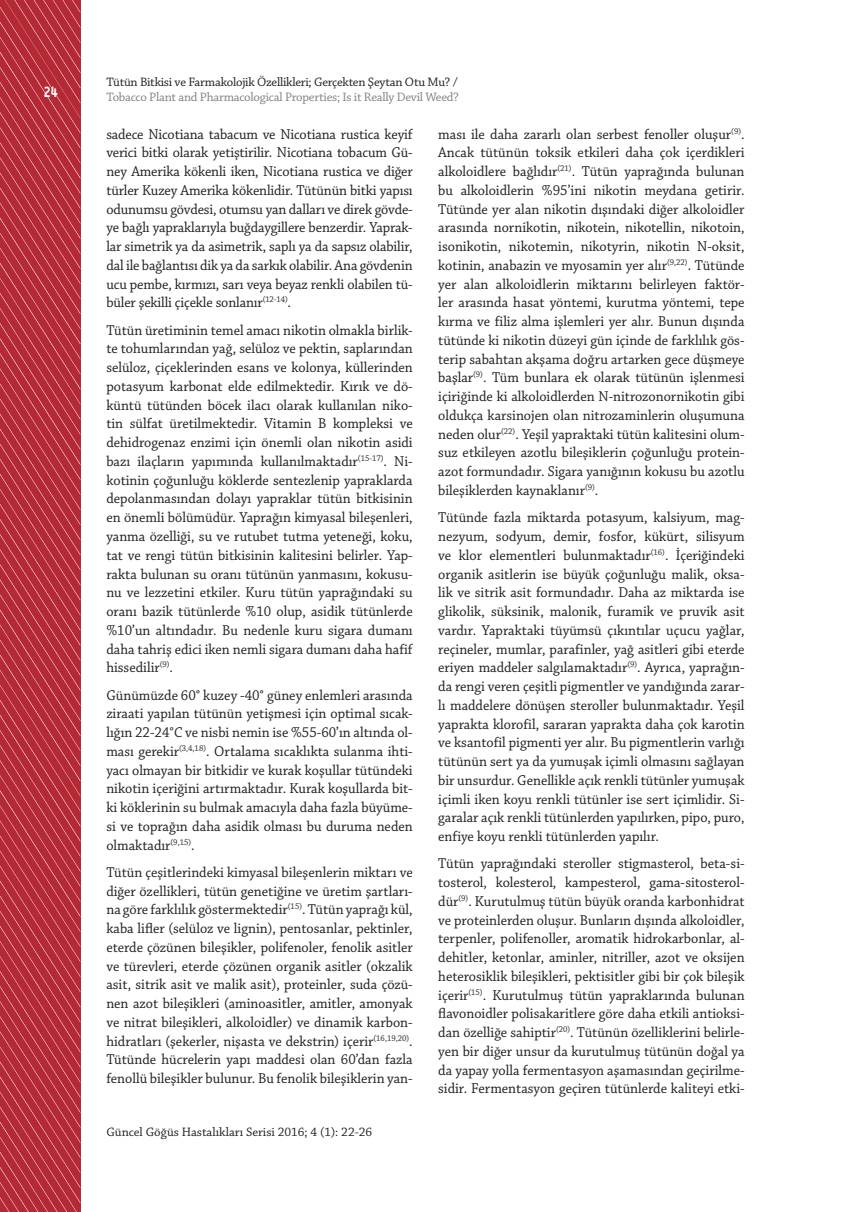
<style>
.page{position:relative;width:851px;height:1212px;background:#fff}
.page>*{position:absolute;margin:0;border:0;box-sizing:border-box;transform-origin:0 0}
.t1{font:15px/18.8px "Chaparral Pro";color:#231f20;text-align:justify;scale:.95 1}
.t2{font:700 15px "Alwyn OT";color:#fff;scale:.85 1}
.t3{font:12.9px "Chaparral Pro";letter-spacing:-.015em;color:#231f20}
.t4{font:12.9px "Chaparral Pro";letter-spacing:-.02em;color:#808285}
</style>
<div class="page">
<svg style="left:0;top:0;width:80px;height:1212px;background:#b8353f"></svg>
<p class="t2" style="left:43px;top:82px;width:19px">24</p>
<p class="t3" style="left:106px;top:75px;width:353px">Tütün Bitkisi ve Farmakolojik Özellikleri; Gerçekten Şeytan Otu Mu? /</p>
<p class="t4" style="left:106px;top:90px;width:354px">Tobacco Plant and Pharmacological Properties; Is it Really Devil Weed?</p>
<p class="t1" style="left:106px;top:125px;width:324px">sadece Nicotiana tabacum ve Nicotiana rustica keyif verici bitki olarak yetiştirilir. Nicotiana tobacum Gü&shy;ney Amerika kökenli iken, Nicotiana rustica ve diğer türler Kuzey Amerika kökenlidir. Tütünün bitki yapısı odunumsu gövdesi, otumsu yan dalları ve direk gövde&shy;ye bağlı yapraklarıyla buğdaygillere benzerdir. Yaprak&shy;lar simetrik ya da asimetrik, saplı ya da sapsız olabilir, dal ile bağlantısı dik ya da sarkık olabilir. Ana gövdenin ucu pembe, kırmızı, sarı veya beyaz renkli olabilen tü&shy;büler şekilli çiçekle sonlanır<sup>(12-14)</sup>.</p>
<p class="t1" style="left:106px;top:321px;width:324px">Tütün üretiminin temel amacı nikotin olmakla birlik&shy;te tohumlarından yağ, selüloz ve pektin, saplarından selüloz, çiçeklerinden esans ve kolonya, küllerinden potasyum karbonat elde edilmektedir. Kırık ve dö&shy;küntü tütünden böcek ilacı olarak kullanılan niko&shy;tin sülfat üretilmektedir. Vitamin B kompleksi ve dehidrogenaz enzimi için önemli olan nikotin asidi bazı ilaçların yapımında kullanılmaktadır<sup>(15-17)</sup>. Ni&shy;kotinin çoğunluğu köklerde sentezlenip yapraklarda depolanmasından dolayı yapraklar tütün bitkisinin en önemli bölümüdür. Yaprağın kimyasal bileşenleri, yanma özelliği, su ve rutubet tutma yeteneği, koku, tat ve rengi tütün bitkisinin kalitesini belirler. Yap&shy;rakta bulunan su oranı tütünün yanmasını, kokusu&shy;nu ve lezzetini etkiler. Kuru tütün yaprağındaki su oranı bazik tütünlerde %10 olup, asidik tütünlerde %10’un altındadır. Bu nedenle kuru sigara dumanı daha tahriş edici iken nemli sigara dumanı daha hafif hissedilir<sup>(9)</sup>.</p>
<p class="t1" style="left:106px;top:686px;width:324px">Günümüzde 60° kuzey -40° güney enlemleri arasında ziraati yapılan tütünün yetişmesi için optimal sıcak&shy;lığın 22-24°C ve nisbi nemin ise %55-60’ın altında ol&shy;ması gerekir<sup>(3,4,18)</sup>. Ortalama sıcaklıkta sulanma ihti&shy;yacı olmayan bir bitkidir ve kurak koşullar tütündeki nikotin içeriğini artırmaktadır. Kurak koşullarda bit&shy;ki köklerinin su bulmak amacıyla daha fazla büyüme&shy;si ve toprağın daha asidik olması bu duruma neden olmaktadır<sup>(9,15)</sup>.</p>
<p class="t1" style="left:106px;top:863px;width:324px">Tütün çeşitlerindeki kimyasal bileşenlerin miktarı ve diğer özellikleri, tütün genetiğine ve üretim şartları&shy;na göre farklılık göstermektedir<sup>(15)</sup>. Tütün yaprağı kül, kaba lifler (selüloz ve lignin), pentosanlar, pektinler, eterde çözünen bileşikler, polifenoler, fenolik asitler ve türevleri, eterde çözünen organik asitler (okzalik asit, sitrik asit ve malik asit), proteinler, suda çözü&shy;nen azot bileşikleri (aminoasitler, amitler, amonyak ve nitrat bileşikleri, alkoloidler) ve dinamik karbon&shy;hidratları (şekerler, nişasta ve dekstrin) içerir<sup>(16,19,20)</sup>.<br>Tütünde hücrelerin yapı maddesi olan 60’dan fazla fenollü bileşikler bulunur. Bu fenolik bileşiklerin yan-</p>
<p class="t3" style="left:106px;top:1125px;width:267px">Güncel Göğüs Hastalıkları Serisi 2016; 4 (1): 22-26</p>
<p class="t1" style="left:438px;top:125px;width:324px">ması ile daha zararlı olan serbest fenoller oluşur<sup>(9)</sup>.<br>Ancak tütünün toksik etkileri daha çok içerdikleri alkoloidlere bağlıdır<sup>(21)</sup>. Tütün yaprağında bulunan bu alkoloidlerin %95’ini nikotin meydana getirir.<br>Tütünde yer alan nikotin dışındaki diğer alkoloidler arasında nornikotin, nikotein, nikotellin, nikotoin, isonikotin, nikotemin, nikotyrin, nikotin N-oksit, kotinin, anabazin ve myosamin yer alır<sup>(9,22)</sup>. Tütünde yer alan alkoloidlerin miktarını belirleyen faktör&shy;ler arasında hasat yöntemi, kurutma yöntemi, tepe kırma ve filiz alma işlemleri yer alır. Bunun dışında tütünde ki nikotin düzeyi gün içinde de farklılık gös&shy;terip sabahtan akşama doğru artarken gece düşmeye başlar<sup>(9)</sup>. Tüm bunlara ek olarak tütünün işlenmesi içiriğinde ki alkoloidlerden N-nitrozonornikotin gibi oldukça karsinojen olan nitrozaminlerin oluşumuna neden olur<sup>(22)</sup>. Yeşil yapraktaki tütün kalitesini olum&shy;suz etkileyen azotlu bileşiklerin çoğunluğu protein&shy;azot formundadır. Sigara yanığının kokusu bu azotlu bileşiklerden kaynaklanır<sup>(9)</sup>.</p>
<p class="t1" style="left:438px;top:509px;width:324px">Tütünde fazla miktarda potasyum, kalsiyum, mag&shy;nezyum, sodyum, demir, fosfor, kükürt, silisyum ve klor elementleri bulunmaktadır<sup>(16)</sup>. İçeriğindeki organik asitlerin ise büyük çoğunluğu malik, oksa&shy;lik ve sitrik asit formundadır. Daha az miktarda ise glikolik, süksinik, malonik, furamik ve pruvik asit vardır. Yapraktaki tüyümsü çıkıntılar uçucu yağlar, reçineler, mumlar, parafinler, yağ asitleri gibi eterde eriyen maddeler salgılamaktadır<sup>(9)</sup>. Ayrıca, yaprağın&shy;da rengi veren çeşitli pigmentler ve yandığında zarar&shy;lı maddelere dönüşen steroller bulunmaktadır. Yeşil yaprakta klorofil, sararan yaprakta daha çok karotin ve ksantofil pigmenti yer alır. Bu pigmentlerin varlığı tütünün sert ya da yumuşak içimli olmasını sağlayan bir unsurdur. Genellikle açık renkli tütünler yumuşak içimli iken koyu renkli tütünler ise sert içimlidir. Si&shy;garalar açık renkli tütünlerden yapılırken, pipo, puro, enfiye koyu renkli tütünlerden yapılır.</p>
<p class="t1" style="left:438px;top:855px;width:324px">Tütün yaprağındaki steroller stigmasterol, beta-si&shy;tosterol, kolesterol, kampesterol, gama-sitosterol&shy;dür<sup>(9)</sup>. Kurutulmuş tütün büyük oranda karbonhidrat ve proteinlerden oluşur. Bunların dışında alkoloidler, terpenler, polifenoller, aromatik hidrokarbonlar, al&shy;dehitler, ketonlar, aminler, nitriller, azot ve oksijen heterosiklik bileşikleri, pektisitler gibi bir çok bileşik içerir<sup>(15)</sup>. Kurutulmuş tütün yapraklarında bulunan flavonoidler polisakaritlere göre daha etkili antioksi&shy;dan özelliğe sahiptir<sup>(20)</sup>. Tütünün özelliklerini belirle&shy;yen bir diğer unsur da kurutulmuş tütünün doğal ya da yapay yolla fermentasyon aşamasından geçirilme&shy;sidir. Fermentasyon geçiren tütünlerde kaliteyi etki-</p>
</div>
